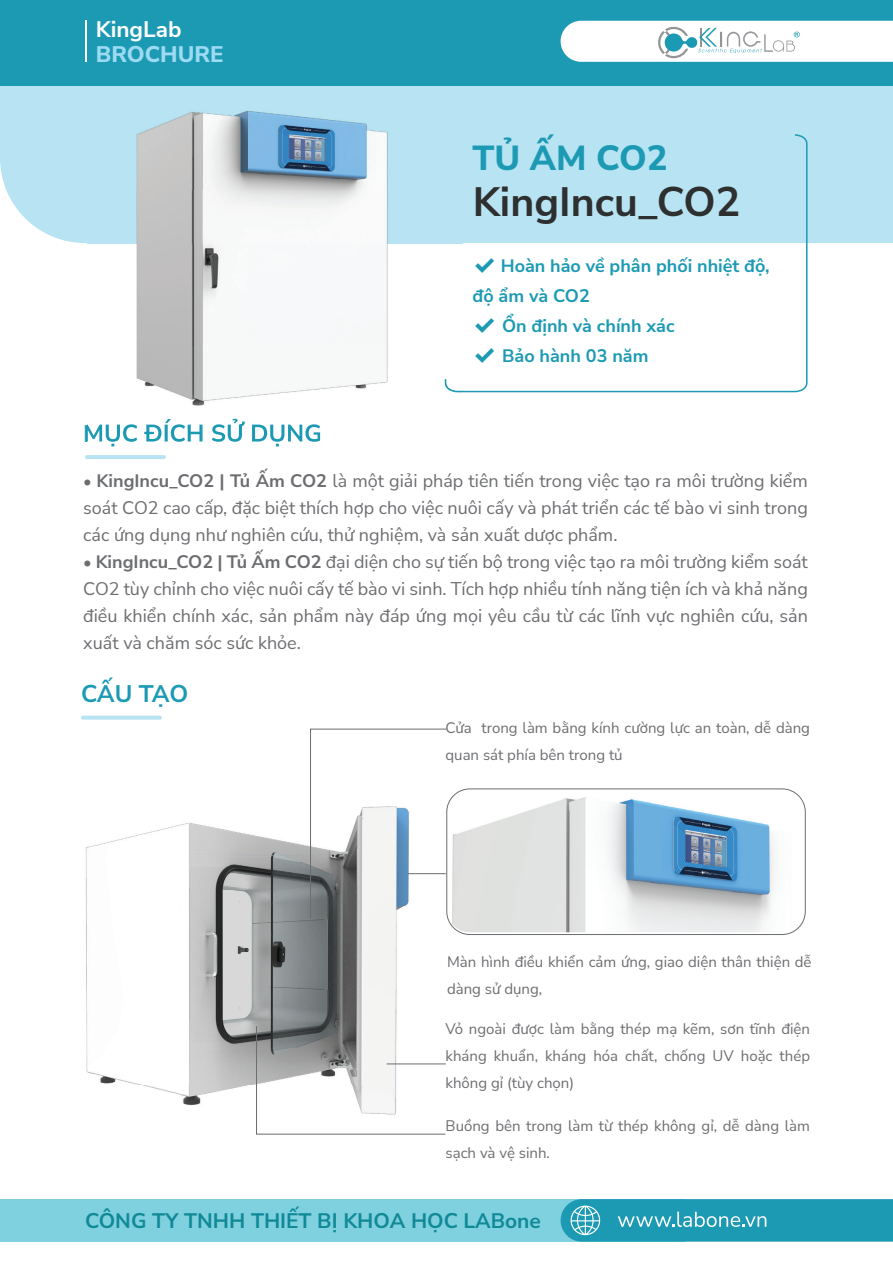
<style>
.page{position:relative;width:893px;height:1263px;background:#fff}
.page>*{position:absolute;margin:0;border:0;box-sizing:border-box;transform-origin:0 0}
.t1{font:700 40.95px "Nunito Sans";color:#2e2f2f}
.t2{font:800 34.8px "Nunito Sans";color:#1c9ab4}
.t3{font:700 24px "Nunito Sans";letter-spacing:-.015em;color:#1c9ab4}
.t4{font:800 22.5px "Nunito Sans";color:#9ddbf2}
.t5{font:700 22.5px "Nunito Sans";color:#fff}
.t6{font:700 21px "Nunito Sans";color:#118997}
.t7{font:18px/27px "Nunito Sans";color:#6c6d70;text-align:justify}
.t8{font:700 18px/30px "Nunito Sans";color:#1c9ab4}
.t9{font:15px/27px "Nunito Sans";color:#6c6d70}
.s1{font-size:16.5px}
.s2{font-weight:700}
</style>
<div class="page">
<div style="left:0;top:85px;width:893px;height:158px;background:#b8e3f2"></div>
<div style="left:0;top:1199px;width:686px;height:42px;background:#80d1e0"></div>
<svg style="left:561px;top:1199px;width:332px;height:42px;background:#2ba0b9"></svg>
<hr style="left:85px;top:455px;width:81px;height:4px;background:#b8e3f2;border-radius:2px">
<svg style="left:81px;top:716px;width:81px;height:4px"></svg>
<svg style="left:463px;top:134px;width:344px;height:258px"></svg>
<div style="left:0;top:0;width:893px;height:85px;background:#1c9ab4"></div>
<hr style="left:85px;top:21px;width:2px;height:41px;background:#fff">
<svg style="left:561px;top:21px;width:332px;height:41px;background:#eff5f7"></svg>
<img style="left:85px;top:822px;width:312px;height:283px">
<svg style="left:310px;top:728px;width:137px;height:191px"></svg>
<svg style="left:256px;top:1025px;width:190px;height:110px"></svg>
<hr style="left:387px;top:1063px;width:59px;height:1px;background:#6c6d70">
<hr style="left:408px;top:873px;width:38px;height:1px;background:#6c6d70">
<img style="left:448px;top:790px;width:356px;height:142px">
<div style="left:446px;top:788px;width:360px;height:147px;border:1px solid #6c6d70;border-radius:23px"></div>
<img style="left:88px;top:85px;width:375px;height:362px">
<img style="left:88px;top:419px;width:232px;height:27px">
<img style="left:445px;top:379px;width:18px;height:13px">
<p class="t5" style="left:96px;top:13px;width:87px">KingLab</p>
<p class="t4" style="left:96px;top:38px;width:130px">BROCHURE</p>
<h2 class="t2" style="left:472px;top:134px;width:197px">TỦ ẤM CO2</h2>
<h1 class="t1" style="left:473px;top:173px;width:269px">KingIncu_CO2</h1>
<p class="t8" style="left:472px;top:250px;width:299px">✔ Hoàn hảo về phân phối nhiệt độ, độ ẩm và CO2</p>
<p class="t8" style="left:472px;top:310px;width:204px">✔ Ổn định và chính xác</p>
<p class="t8" style="left:472px;top:340px;width:177px">✔ Bảo hành 03 năm</p>
<p class="t7" style="left:83px;top:467px;width:726px"><span class="s1">•</span> <span class="s2">KingIncu_CO2 | Tủ Ấm CO2</span> là một giải pháp tiên tiến trong việc tạo ra môi trường kiểm soát CO2 cao cấp, đặc biệt thích hợp cho việc nuôi cấy và phát triển các tế bào vi sinh trong các ứng dụng như nghiên cứu, thử nghiệm, và sản xuất dược phẩm.</p>
<p class="t7" style="left:83px;top:548px;width:726px"><span class="s1">•</span> <span class="s2">KingIncu_CO2 | Tủ Ấm CO2</span> đại diện cho sự tiến bộ trong việc tạo ra môi trường kiểm soát CO2 tùy chỉnh cho việc nuôi cấy tế bào vi sinh. Tích hợp nhiều tính năng tiện ích và khả năng điều khiển chính xác, sản phẩm này đáp ứng mọi yêu cầu từ các lĩnh vực nghiên cứu, sản xuất và chăm sóc sức khỏe.</p>
<h3 class="t3" style="left:81px;top:677px;width:109px">CẤU TẠO</h3>
<p class="t9" style="left:446px;top:714px;width:366px">Cửa trong làm bằng kính cường lực an toàn, dễ dàng quan sát phía bên trong tủ</p>
<p class="t9" style="left:447px;top:948px;width:366px">Màn hình điều khiển cảm ứng, giao diện thân thiện dễ dàng sử dụng,</p>
<p class="t9" style="left:446px;top:1015px;width:366px;text-align:justify">Vỏ ngoài được làm bằng thép mạ kẽm, sơn tĩnh điện kháng khuẩn, kháng hóa chất, chống UV hoặc thép không gỉ (tùy chọn)</p>
<p class="t9" style="left:446px;top:1112px;width:366px">Buồng bên trong làm từ thép không gỉ, dễ dàng làm sạch và vệ sinh.</p>
<p class="t6" style="left:85px;top:1206px;width:457px">CÔNG TY TNHH THIẾT BỊ KHOA HỌC LABone</p>
</div>
